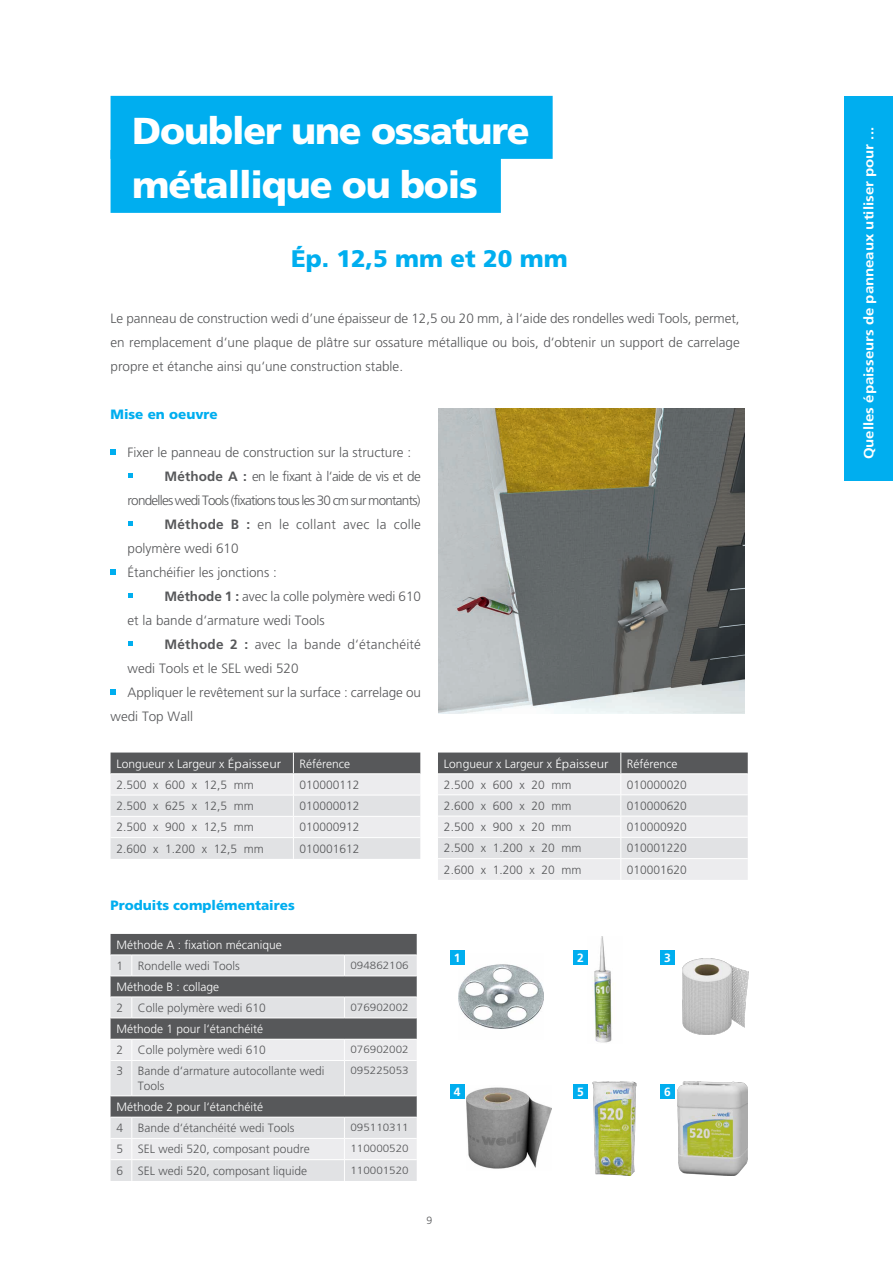
<style>
.page{position:relative;width:893px;height:1263px;background:#fff}
.page>*{position:absolute;margin:0;border:0;box-sizing:border-box;transform-origin:0 0}
.Headline_Medium{font:900 37.5px "Frutiger LT Std";letter-spacing:-.03em;color:#fff}
.t1{font:900 24px "Frutiger LT Std";color:#00aeef}
.Copy_Regular_Left{font:300 13.5px/24px "Frutiger LT Std";color:#57585a}
.Copy_Regular_Left-2{font:300 13.5px/24px "Frutiger LT Std";letter-spacing:-.055em;color:#57585a;text-align:right}
.Copy_Regular_Left-3{font:300 13.5px/24px "Frutiger LT Std";letter-spacing:.02em;color:#57585a}
.t2{font:700 13.5px "Frutiger LT Std";color:#fff;scale:1.11 1}
.Subline_Small{font:900 13.5px "Frutiger LT Std";color:#00aeef}
.Wedi_Head_53pt{font:300 12px/14.4px "Frutiger LT Std";color:#57585a}
.Wedi_Head_53pt-2{font:300 12px "Frutiger LT Std";color:#fff}
.Wedi_Head_53pt-3{font:700 12px "Frutiger LT Std";color:#fff}
.t3{font:300 10.5px "Frutiger LT Std";color:#57585a;scale:1.11 1}
.t4{font:300 10.5px "Frutiger LT Std";color:#57585a}
.s1{font-weight:700}
</style>
<div class="page">
<img style="left:439px;top:409px;width:305px;height:305px">
<div style="left:844px;top:96px;width:49px;height:385px;background:#00aeef"></div>
<div style="left:111px;top:96px;width:442px;height:63px;background:#00aeef"></div>
<div style="left:111px;top:150px;width:390px;height:63px;background:#00aeef"></div>
<svg style="left:111px;top:449px;width:5px;height:5px"></svg>
<svg style="left:128px;top:473px;width:4px;height:5px"></svg>
<svg style="left:128px;top:521px;width:4px;height:5px"></svg>
<svg style="left:111px;top:569px;width:5px;height:5px"></svg>
<svg style="left:128px;top:593px;width:4px;height:5px"></svg>
<svg style="left:128px;top:641px;width:4px;height:5px"></svg>
<svg style="left:111px;top:689px;width:5px;height:5px"></svg>
<svg style="left:111px;top:752px;width:309px;height:107px;background:#cbccce"></svg>
<svg style="left:438px;top:752px;width:310px;height:128px;background:#d1d1d3"></svg>
<div style="left:111px;top:934px;width:306px;height:20px;background:#57585a"></div>
<svg style="left:111px;top:955px;width:306px;height:84px;background:#9b9c9e"></svg>
<svg style="left:344px;top:955px;width:1px;height:20px"></svg>
<svg style="left:111px;top:954px;width:21px;height:22px"></svg>
<hr style="left:132px;top:975px;width:212px;height:1px;background:#fff">
<hr style="left:344px;top:975px;width:73px;height:1px;background:#fff">
<hr style="left:132px;top:996px;width:212px;height:1px;background:#fff">
<hr style="left:344px;top:996px;width:73px;height:1px;background:#fff">
<svg style="left:344px;top:997px;width:1px;height:20px"></svg>
<svg style="left:111px;top:996px;width:21px;height:22px"></svg>
<hr style="left:132px;top:1017px;width:212px;height:1px;background:#fff">
<hr style="left:344px;top:1017px;width:73px;height:1px;background:#fff">
<svg style="left:111px;top:1039px;width:306px;height:142px;background:#d1d2d4"></svg>
<img style="left:458px;top:964px;width:85px;height:65px">
<img style="left:593px;top:1081px;width:43px;height:94px">
<img style="left:678px;top:1081px;width:69px;height:94px">
<img style="left:592px;top:937px;width:22px;height:106px">
<img style="left:682px;top:958px;width:66px;height:77px">
<img style="left:467px;top:1087px;width:85px;height:82px">
<div style="left:450px;top:950px;width:15px;height:15px;background:#00aeef"></div>
<div style="left:573px;top:950px;width:15px;height:15px;background:#00aeef"></div>
<div style="left:660px;top:950px;width:15px;height:15px;background:#00aeef"></div>
<div style="left:450px;top:1084px;width:15px;height:15px;background:#00aeef"></div>
<div style="left:573px;top:1084px;width:15px;height:15px;background:#00aeef"></div>
<div style="left:660px;top:1084px;width:15px;height:15px;background:#00aeef"></div>
<p class="Headline_Medium" style="left:132px;top:108px;width:399px">Doubler une ossature</p>
<p class="Headline_Medium" style="left:132px;top:162px;width:347px">métallique ou bois</p>
<p class="t1" style="left:291px;top:244px;width:278px">Ép. 12,5 mm et 20 mm</p>
<p class="Copy_Regular_Left" style="left:111px;top:306px;width:631px;text-align:justify">Le panneau de construction wedi d’une épaisseur de 12,5 ou 20 mm, à l‘aide des rondelles wedi Tools, permet, en remplacement d‘une plaque de plâtre sur ossature métallique ou bois, d‘obtenir un support de carrelage propre et étanche ainsi qu‘une construction stable.</p>
<p class="Subline_Small" style="left:111px;top:406px;width:109px">Mise en oeuvre</p>
<p class="Copy_Regular_Left" style="left:128px;top:440px;width:285px">Fixer le panneau de construction sur la structure :</p>
<p class="Copy_Regular_Left-2" style="left:128px;top:464px;width:295px"><span class="s1">Méthode A :</span> en le fixant à l‘aide de vis et de rondelles wedi Tools (fixations tous les 30 cm sur montants)</p>
<p class="Copy_Regular_Left-3" style="left:128px;top:512px;width:295px;text-indent:37px"><span class="s1">Méthode B :</span> en le collant avec la colle polymère wedi 610</p>
<p class="Copy_Regular_Left" style="left:128px;top:560px;width:151px">Étanchéifier les jonctions :</p>
<p class="Copy_Regular_Left" style="left:128px;top:584px;width:295px;text-indent:37px"><span class="s1">Méthode 1 :</span> avec la colle polymère wedi 610 et la bande d‘armature wedi Tools</p>
<p class="Copy_Regular_Left" style="left:128px;top:632px;width:295px;text-indent:37px"><span class="s1">Méthode 2 :</span> avec la bande d‘étanchéité wedi Tools et le SEL wedi 520</p>
<p class="Copy_Regular_Left" style="left:111px;top:680px;width:312px;text-indent:17px">Appliquer le revêtement sur la surface : carrelage ou wedi Top Wall</p>
<p class="Wedi_Head_53pt-2" style="left:117px;top:757px;width:166px">Longueur x Largeur x Épaisseur</p>
<p class="Wedi_Head_53pt-2" style="left:299px;top:757px;width:52px">Référence</p>
<p class="Wedi_Head_53pt" style="left:117px;top:778px;width:139px">2.500 x 600 x 12,5 mm</p>
<p class="Wedi_Head_53pt" style="left:299px;top:778px;width:62px">010000112</p>
<p class="Wedi_Head_53pt" style="left:117px;top:799px;width:139px">2.500 x 625 x 12,5 mm</p>
<p class="Wedi_Head_53pt" style="left:299px;top:799px;width:62px">010000012</p>
<p class="Wedi_Head_53pt" style="left:117px;top:820px;width:139px">2.500 x 900 x 12,5 mm</p>
<p class="Wedi_Head_53pt" style="left:299px;top:820px;width:62px">010000912</p>
<p class="Wedi_Head_53pt" style="left:117px;top:841px;width:149px">2.600 x 1.200 x 12,5 mm</p>
<p class="Wedi_Head_53pt" style="left:299px;top:841px;width:62px">010001612</p>
<p class="Wedi_Head_53pt-2" style="left:444px;top:757px;width:166px">Longueur x Largeur x Épaisseur</p>
<p class="Wedi_Head_53pt-2" style="left:627px;top:757px;width:52px">Référence</p>
<p class="Wedi_Head_53pt" style="left:444px;top:778px;width:129px">2.500 x 600 x 20 mm</p>
<p class="Wedi_Head_53pt" style="left:627px;top:778px;width:62px">010000020</p>
<p class="Wedi_Head_53pt" style="left:444px;top:799px;width:129px">2.600 x 600 x 20 mm</p>
<p class="Wedi_Head_53pt" style="left:627px;top:799px;width:62px">010000620</p>
<p class="Wedi_Head_53pt" style="left:444px;top:820px;width:129px">2.500 x 900 x 20 mm</p>
<p class="Wedi_Head_53pt" style="left:627px;top:820px;width:62px">010000920</p>
<p class="Wedi_Head_53pt" style="left:444px;top:841px;width:139px">2.500 x 1.200 x 20 mm</p>
<p class="Wedi_Head_53pt" style="left:627px;top:841px;width:62px">010001220</p>
<p class="Wedi_Head_53pt" style="left:444px;top:862px;width:139px">2.600 x 1.200 x 20 mm</p>
<p class="Wedi_Head_53pt" style="left:627px;top:862px;width:62px">010001620</p>
<p class="Subline_Small" style="left:111px;top:897px;width:186px">Produits complémentaires</p>
<p class="Wedi_Head_53pt-2" style="left:117px;top:938px;width:167px">Méthode A : fixation mécanique</p>
<p class="Wedi_Head_53pt" style="left:117px;top:959px;width:8px">1</p>
<p class="Wedi_Head_53pt" style="left:138px;top:959px;width:104px">Rondelle wedi Tools</p>
<p class="t3" style="left:350px;top:959px;width:54px">094862106</p>
<p class="Wedi_Head_53pt-2" style="left:117px;top:980px;width:104px">Méthode B : collage</p>
<p class="Wedi_Head_53pt" style="left:117px;top:1001px;width:8px">2</p>
<p class="Wedi_Head_53pt" style="left:138px;top:1001px;width:130px">Colle polymère wedi 610</p>
<p class="t3" style="left:350px;top:1001px;width:54px">076902002</p>
<p class="Wedi_Head_53pt-2" style="left:117px;top:1022px;width:148px">Méthode 1 pour l‘étanchéité</p>
<p class="Wedi_Head_53pt" style="left:117px;top:1043px;width:8px">2</p>
<p class="Wedi_Head_53pt" style="left:138px;top:1043px;width:130px">Colle polymère wedi 610</p>
<p class="t3" style="left:350px;top:1043px;width:54px">076902002</p>
<p class="Wedi_Head_53pt" style="left:117px;top:1064px;width:8px">3</p>
<p class="Wedi_Head_53pt" style="left:138px;top:1064px;width:188px">Bande d‘armature autocollante wedi<br>Tools</p>
<p class="t3" style="left:350px;top:1065px;width:54px">095225053</p>
<p class="Wedi_Head_53pt-2" style="left:117px;top:1100px;width:148px">Méthode 2 pour l‘étanchéité</p>
<p class="Wedi_Head_53pt" style="left:117px;top:1121px;width:8px">4</p>
<p class="Wedi_Head_53pt" style="left:138px;top:1121px;width:158px">Bande d‘étanchéité wedi Tools</p>
<p class="t3" style="left:350px;top:1121px;width:54px">095110311</p>
<p class="Wedi_Head_53pt" style="left:117px;top:1142px;width:8px">5</p>
<p class="Wedi_Head_53pt" style="left:138px;top:1142px;width:174px">SEL wedi 520, composant poudre</p>
<p class="t3" style="left:350px;top:1143px;width:54px">110000520</p>
<p class="Wedi_Head_53pt" style="left:117px;top:1163px;width:8px">6</p>
<p class="Wedi_Head_53pt" style="left:138px;top:1163px;width:171px">SEL wedi 520, composant liquide</p>
<p class="t3" style="left:350px;top:1164px;width:54px">110001520</p>
<p class="t4" style="left:427px;top:1215px;width:7px">9</p>
<p class="Wedi_Head_53pt-3" style="left:454px;top:951px;width:8px">1</p>
<p class="Wedi_Head_53pt-3" style="left:577px;top:951px;width:8px">2</p>
<p class="Wedi_Head_53pt-3" style="left:664px;top:951px;width:8px">3</p>
<p class="Wedi_Head_53pt-3" style="left:454px;top:1085px;width:8px">4</p>
<p class="Wedi_Head_53pt-3" style="left:577px;top:1085px;width:8px">5</p>
<p class="Wedi_Head_53pt-3" style="left:664px;top:1085px;width:8px">6</p>
<p class="t2" style="left:861px;top:459px;width:301px;rotate:-90deg">Quelles épaisseurs de panneaux utiliser pour ...</p>
</div>
